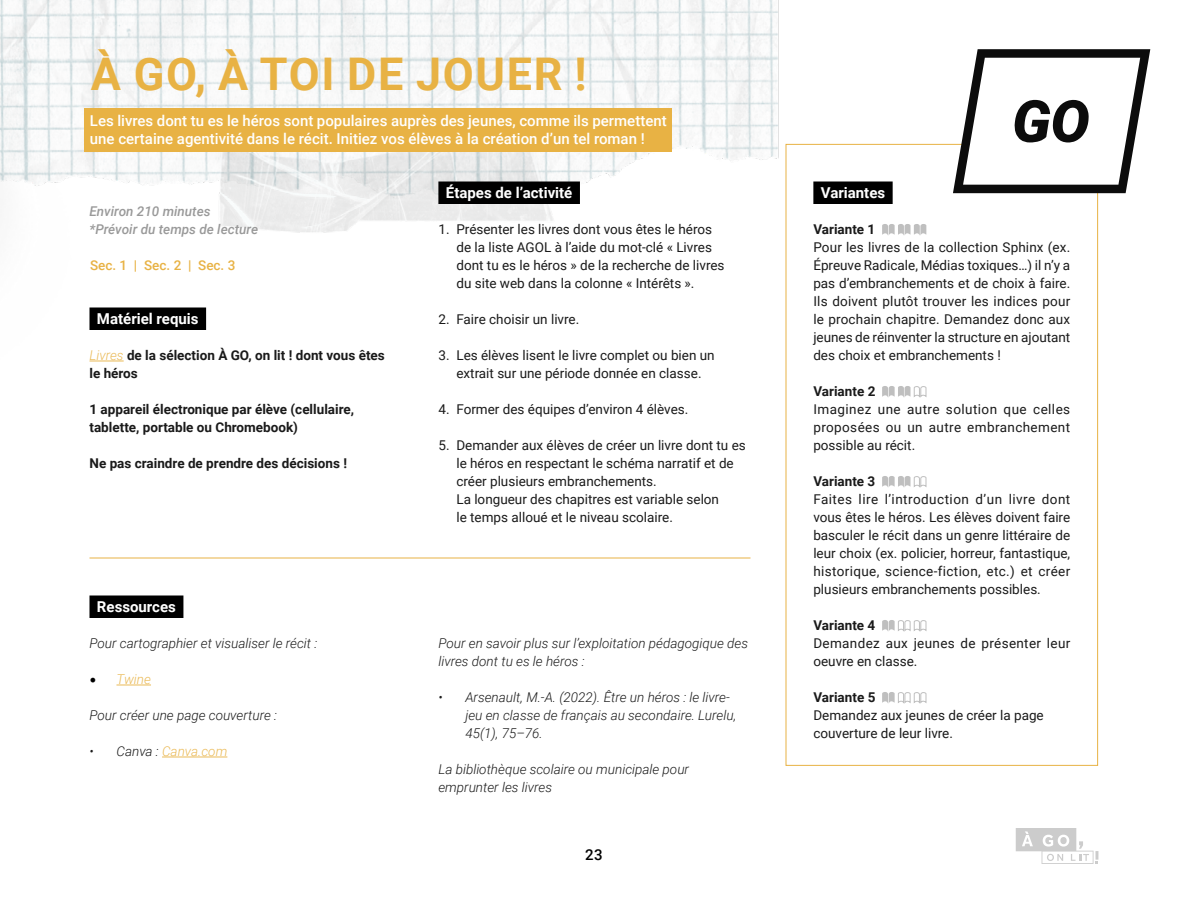
<style>
.page{position:relative;width:1188px;height:918px;background:#fff}
.page>*{position:absolute;margin:0;border:0;box-sizing:border-box;transform-origin:0 0}
.t1{font:700 45px "Roboto";letter-spacing:.035em;color:#e8b244}
.t2{font:500 15px/18px "Roboto";color:#fff}
.t3{font:700 15px "Roboto";color:#fff}
.t4{font:500 15px "Roboto";color:#000}
.t5{font:13.5px/18px "Roboto";color:#1a1a1a}
.t6{font:italic 300 13.5px/18px "Roboto";color:#1a1a1a}
.t7{font:700 13.5px/18px "Roboto";color:#1a1a1a}
.t8{font:13.5px/18px "Roboto";letter-spacing:.025em;color:#1a1a1a}
.t9{font:italic 500 13.5px/18px "Roboto";color:#999}
.t10{font:italic 300 13.5px "Roboto";color:#eaba57}
.t11{font:500 13.5px "Roboto";color:#e8b244}
.s1{font-weight:300;font-style:italic;color:#eaba57}
.s2{font-family:"Minion Pro";font-weight:400;font-style:normal;font-size:18px;color:#000}
.s3{color:#1a1a1a}
</style>
<div class="page">
<img style="left:346px;top:0;width:503px;height:469px">
<div style="left:84px;top:109px;width:587px;height:43px;background:#e8b244"></div>
<div style="left:438px;top:182px;width:142px;height:22px;background:#000"></div>
<div style="left:813px;top:182px;width:80px;height:22px;background:#000"></div>
<svg style="left:882px;top:224px;width:44px;height:11px"></svg>
<svg style="left:882px;top:386px;width:45px;height:12px"></svg>
<svg style="left:882px;top:476px;width:45px;height:12px"></svg>
<svg style="left:882px;top:620px;width:45px;height:12px"></svg>
<svg style="left:882px;top:692px;width:45px;height:12px"></svg>
<hr style="left:89px;top:558px;width:662px;height:1px;background:#e8b244">
<svg style="left:1016px;top:828px;width:82px;height:36px"></svg>
<div style="left:89px;top:596px;width:94px;height:22px;background:#000"></div>
<hr style="left:116px;top:685px;width:35px;height:1px;background:#eaba57">
<hr style="left:162px;top:757px;width:65px;height:1px;background:#eaba57">
<img style="left:0;top:0;width:346px;height:362px">
<svg style="left:953px;top:49px;width:197px;height:144px"></svg>
<h1 class="t1" style="left:91px;top:48px;width:498px">À GO, À TOI DE JOUER !</h1>
<p class="t2" style="left:90px;top:112px;width:578px">Les livres dont tu es le héros sont populaires auprès des jeunes, comme ils permettent une certaine agentivité dans le récit. Initiez vos élèves à la création d’un tel roman !</p>
<p class="t9" style="left:89px;top:202px;width:170px">Environ 210 minutes *Prévoir du temps de lecture</p>
<p class="t11" style="left:90px;top:257px;width:147px">Sec. 1 | Sec. 2 | Sec. 3</p>
<p class="t3" style="left:97px;top:310px;width:103px">Matériel requis</p>
<p class="t7" style="left:89px;top:346px;width:297px"><span class="s1">Livres</span> de la sélection À GO, on lit ! dont vous êtes le héros</p>
<p class="t7" style="left:89px;top:400px;width:266px">1 appareil électronique par élève (cellulaire, tablette, portable ou Chromebook)</p>
<p class="t7" style="left:89px;top:454px;width:259px">Ne pas craindre de prendre des décisions !</p>
<p class="t3" style="left:97px;top:598px;width:80px">Ressources</p>
<p class="t6" style="left:89px;top:634px;width:229px">Pour cartographier et visualiser le récit :</p>
<p class="t10" style="left:89px;top:671px;width:63px"><span class="s2">•</span> Twine</p>
<p class="t6" style="left:89px;top:706px;width:189px">Pour créer une page couverture :</p>
<p class="t10" style="left:89px;top:743px;width:139px"><span class="s3">• Canva :</span> Canva.com</p>
<p class="t3" style="left:446px;top:184px;width:128px">Étapes de l’activité</p>
<p class="t5" style="left:456px;top:220px;width:270px;text-indent:-18px">1. Présenter les livres dont vous êtes le héros de la liste AGOL à l’aide du mot-clé « Livres dont tu es le héros » de la recherche de livres du site web dans la colonne « Intérêts ».</p>
<p class="t5" style="left:438px;top:310px;width:142px">2. Faire choisir un livre.</p>
<p class="t5" style="left:438px;top:346px;width:278px;text-align:center">3. Les élèves lisent le livre complet ou bien un extrait sur une période donnée en classe.</p>
<p class="t5" style="left:438px;top:400px;width:251px">4. Former des équipes d’environ 4 élèves.</p>
<p class="t5" style="left:456px;top:436px;width:291px;text-indent:-18px">5. Demander aux élèves de créer un livre dont tu es le héros en respectant le schéma narratif et de créer plusieurs embranchements.<br>La longueur des chapitres est variable selon<br>le temps alloué et le niveau scolaire.</p>
<p class="t6" style="left:438px;top:634px;width:311px">Pour en savoir plus sur l’exploitation pédagogique des livres dont tu es le héros :</p>
<p class="t6" style="left:465px;top:688px;width:272px;text-indent:-27px">• Arsenault, M.-A. (2022). Être un héros : le livre&shy;jeu en classe de français au secondaire. Lurelu,<br>45(1), 75–76.</p>
<p class="t6" style="left:438px;top:760px;width:252px">La bibliothèque scolaire ou municipale pour emprunter les livres</p>
<p class="t4" style="left:585px;top:847px;width:19px">23</p>
<p class="t3" style="left:821px;top:184px;width:66px">Variantes</p>
<p class="t7" style="left:813px;top:220px;width:64px">Variante 1</p>
<p class="t5" style="left:813px;top:238px;width:258px;text-align:justify">Pour les livres de la collection Sphinx (ex.<br>Épreuve Radicale, Médias toxiques…) il n’y a pas d’embranchements et de choix à faire.<br>Ils doivent plutôt trouver les indices pour le prochain chapitre. Demandez donc aux jeunes de réinventer la structure en ajoutant des choix et embranchements !</p>
<p class="t7" style="left:813px;top:382px;width:64px">Variante 2</p>
<p class="t5" style="left:813px;top:400px;width:258px;text-align:justify">Imaginez une autre solution que celles proposées ou un autre embranchement possible au récit.</p>
<p class="t7" style="left:813px;top:472px;width:64px">Variante 3</p>
<p class="t5" style="left:813px;top:490px;width:258px;text-align:justify">Faites lire l’introduction d’un livre dont vous êtes le héros. Les élèves doivent faire basculer le récit dans un genre littéraire de leur choix (ex. policier, horreur, fantastique, historique, science-fiction, etc.) et créer plusieurs embranchements possibles.</p>
<p class="t7" style="left:813px;top:616px;width:64px">Variante 4</p>
<p class="t8" style="left:813px;top:634px;width:259px">Demandez aux jeunes de présenter leur oeuvre en classe.</p>
<p class="t7" style="left:813px;top:688px;width:64px">Variante 5</p>
<p class="t5" style="left:813px;top:706px;width:232px">Demandez aux jeunes de créer la page couverture de leur livre.</p>
</div>
